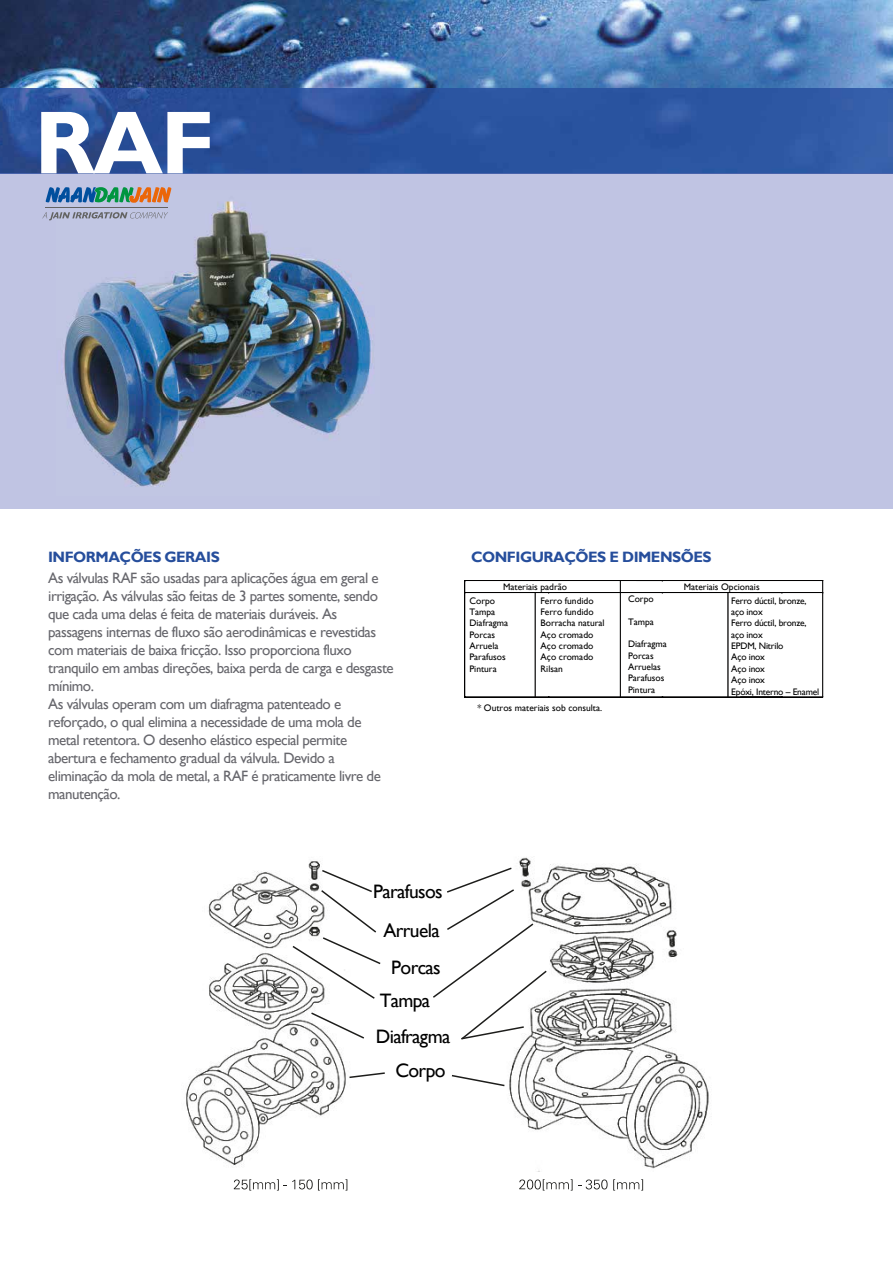
<style>
.page{position:relative;width:893px;height:1263px;background:#fff}
.page>*{position:absolute;margin:0;border:0;box-sizing:border-box;transform-origin:0 0}
.t1{font:700 90px "Gill Sans";color:#fff}
.t2{font:19.5px/38.8px "Gill Sans";letter-spacing:-.035em;color:#000;text-align:center}
.t3{font:15px/18px "Gill Sans";letter-spacing:-.035em;color:#66666c}
.t4{font:700 15px "Gill Sans";letter-spacing:-.035em;color:#264e9c}
.t5{font:9.45px/11.4px "Gill Sans";color:#000}
.t6{font:9.45px/11.4px "Gill Sans";letter-spacing:-.02em;color:#000}
.t7{font:9.45px "Gill Sans";color:#010000}
</style>
<div class="page">
<img style="left:0;top:0;width:893px;height:173px">
<div style="left:0;top:173px;width:893px;height:335px;background:#c0c4e3"></div>
<hr style="left:0;top:173px;width:893px;height:1px;background:#4762aa">
<img style="left:56px;top:201px;width:317px;height:286px">
<hr style="left:465px;top:580px;width:197px;height:1px;background:#010000">
<hr style="left:637px;top:580px;width:186px;height:1px;background:#010000">
<svg style="left:464px;top:580px;width:2px;height:13px"></svg>
<hr style="left:465px;top:592px;width:84px;height:1px;background:#010000">
<hr style="left:549px;top:592px;width:113px;height:1px;background:#010000">
<hr style="left:663px;top:592px;width:119px;height:1px;background:#010000">
<hr style="left:741px;top:592px;width:82px;height:1px;background:#010000">
<hr style="left:465px;top:593px;width:1px;height:104px;background:#010000">
<hr style="left:464px;top:593px;width:1px;height:104px;background:#010000">
<hr style="left:465px;top:697px;width:84px;height:1px;background:#010000">
<hr style="left:465px;top:696px;width:84px;height:1px;background:#010000">
<svg style="left:535px;top:593px;width:15px;height:104px"></svg>
<hr style="left:549px;top:697px;width:113px;height:1px;background:#010000">
<hr style="left:549px;top:696px;width:113px;height:1px;background:#010000">
<svg style="left:620px;top:581px;width:43px;height:117px"></svg>
<hr style="left:663px;top:697px;width:119px;height:1px;background:#010000">
<hr style="left:663px;top:696px;width:119px;height:1px;background:#010000">
<svg style="left:728px;top:593px;width:55px;height:104px"></svg>
<hr style="left:741px;top:697px;width:82px;height:1px;background:#010000">
<hr style="left:741px;top:696px;width:82px;height:1px;background:#010000">
<hr style="left:822px;top:593px;width:1px;height:104px;background:#010000">
<img style="left:186px;top:857px;width:523px;height:312px">
<svg style="left:431px;top:866px;width:117px;height:175px"></svg>
<svg style="left:450px;top:1074px;width:56px;height:13px"></svg>
<svg style="left:291px;top:869px;width:91px;height:131px"></svg>
<svg style="left:310px;top:1011px;width:56px;height:29px"></svg>
<svg style="left:348px;top:1071px;width:38px;height:8px"></svg>
<svg style="left:519px;top:1179px;width:124px;height:11px"></svg>
<svg style="left:234px;top:1179px;width:113px;height:11px"></svg>
<svg style="left:42px;top:212px;width:126px;height:8px"></svg>
<svg style="left:46px;top:187px;width:126px;height:16px"></svg>
<hr style="left:46px;top:208px;width:122px;height:1px;background:#636362">
<h1 class="t1" style="left:34px;top:89px;width:182px">RAF</h1>
<p class="t4" style="left:48px;top:548px;width:173px">INFORMAÇÕES GERAIS</p>
<p class="t3" style="left:48px;top:569px;width:347px">As válvulas RAF são usadas para aplicações água em geral e irrigação. As válvulas são feitas de 3 partes somente, sendo que cada uma delas é feita de materiais duráveis. As passagens internas de fluxo são aerodinâmicas e revestidas com materiais de baixa fricção. Isso proporciona fluxo tranquilo em ambas direções, baixa perda de carga e desgaste mínimo.<br>As válvulas operam com um diafragma patenteado e reforçado, o qual elimina a necessidade de uma mola de metal retentora. O desenho elástico especial permite abertura e fechamento gradual da válvula. Devido a eliminação da mola de metal, a RAF é praticamente livre de manutenção.</p>
<p class="t4" style="left:471px;top:548px;width:242px">CONFIGURAÇÕES E DIMENSÕES</p>
<p class="t7" style="left:503px;top:581px;width:65px">Materiais padrão</p>
<p class="t7" style="left:684px;top:581px;width:77px">Materiais Opcionais</p>
<p class="t5" style="left:628px;top:593px;width:27px">Corpo</p>
<p class="t5" style="left:628px;top:616px;width:27px">Tampa</p>
<p class="t5" style="left:628px;top:639px;width:40px">Diafragma<br>Porcas<br>Arruelas<br>Parafusos<br>Pintura</p>
<p class="t5" style="left:469px;top:595px;width:40px">Corpo<br>Tampa<br>Diafragma<br>Porcas<br>Arruela<br>Parafusos<br>Pintura</p>
<p class="t5" style="left:541px;top:595px;width:66px">Ferro fundido<br>Ferro fundido<br>Borracha natural<br>Aço cromado<br>Aço cromado<br>Aço cromado<br>Rilsan</p>
<p class="t6" style="left:731px;top:595px;width:89px">Ferro dúctil, bronze, aço inox<br>Ferro dúctil, bronze, aço inox<br>EPDM, Nitrilo<br>Aço inox<br>Aço inox<br>Aço inox<br>Epóxi, Interno – Enamel</p>
<p class="t5" style="left:477px;top:702px;width:126px">* Outros materiais sob consulta.</p>
<h2 class="t2" style="left:373px;top:872px;width:71px">Parafusos<br>Arruela</h2>
<h2 class="t2" style="left:380px;top:951px;width:63px;line-height:33px">Porcas<br>Tampa</h2>
<h2 class="t2" style="left:376px;top:1020px;width:76px;line-height:33.6px;text-align:right">Diafragma<br>Corpo</h2>
</div>
